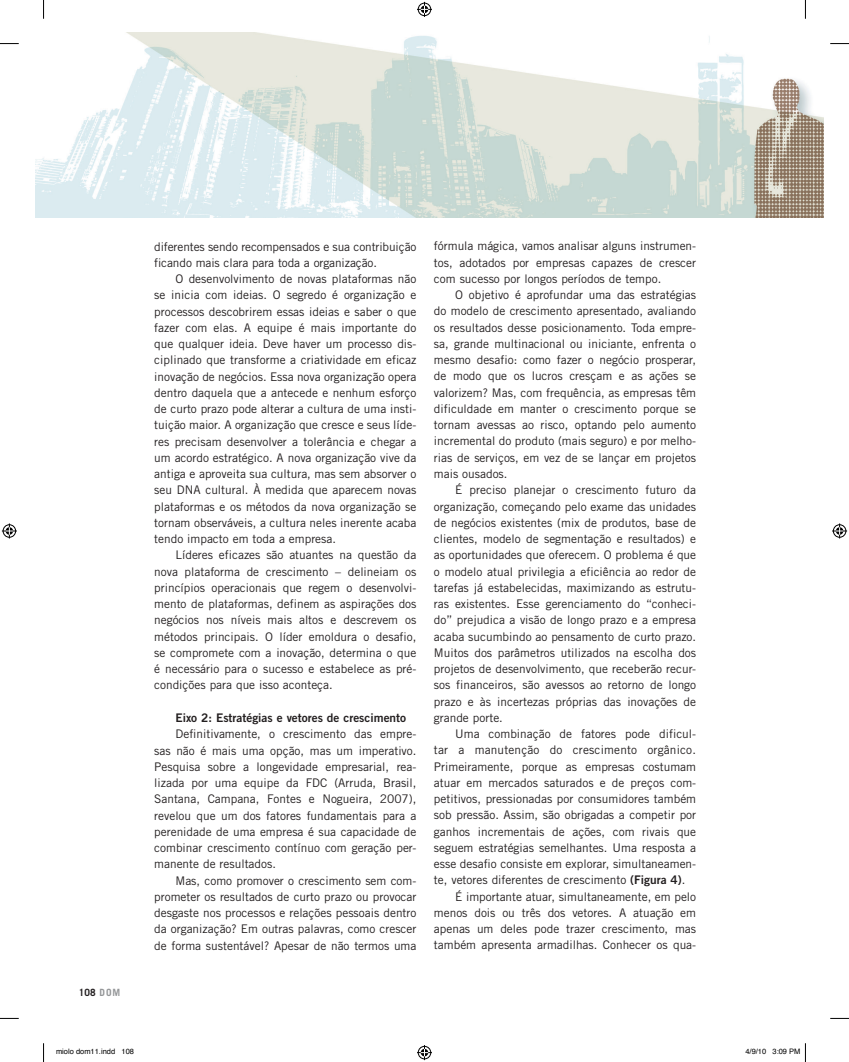
<style>
.page{position:relative;width:849px;height:1062px;background:#fff}
.page>*{position:absolute;margin:0;border:0;box-sizing:border-box;transform-origin:0 0}
.t1{font:11.88px/16.2px "Trade Gothic LT Std";color:#231f20;text-align:justify}
.t2{font:11.88px "Trade Gothic LT Std Bd 2";color:#231f20}
.t3{font:700 10px "Trade Gothic LT Std";letter-spacing:.045em;color:#231f20}
.t4{font:7.5px "Helvetica";color:#000}
.s1{color:#949698}
.s2{font-family:"Trade Gothic LT Std Bd 2"}
</style>
<div class="page">
<img style="left:35px;top:33px;width:788px;height:185px">
<svg style="left:0;top:43px;width:19px;height:1px"></svg>
<svg style="left:830px;top:43px;width:19px;height:1px"></svg>
<svg style="left:0;top:1017px;width:19px;height:2px"></svg>
<svg style="left:830px;top:1017px;width:19px;height:2px"></svg>
<svg style="left:43px;top:0;width:1px;height:19px"></svg>
<svg style="left:43px;top:1043px;width:1px;height:19px"></svg>
<svg style="left:805px;top:0;width:1px;height:19px"></svg>
<svg style="left:417px;top:2px;width:15px;height:15px"></svg>
<svg style="left:417px;top:1045px;width:15px;height:15px"></svg>
<svg style="left:2px;top:523px;width:15px;height:15px"></svg>
<svg style="left:832px;top:523px;width:15px;height:15px"></svg>
<svg style="left:804px;top:1043px;width:2px;height:19px"></svg>
<p class="t3" style="left:79px;top:986px;width:43px">108 <span class="s1">DOM</span></p>
<p class="t1" style="left:154px;top:238px;width:264px">diferentes sendo recompensados e sua contribuição ficando mais clara para toda a organização.</p>
<p class="t1" style="left:154px;top:271px;width:264px;text-indent:21px">O desenvolvimento de novas plataformas não se inicia com ideias. O segredo é organização e processos descobrirem essas ideias e saber o que fazer com elas. A equipe é mais importante do que qualquer ideia. Deve haver um processo dis&shy;ciplinado que transforme a criatividade em eficaz inovação de negócios. Essa nova organização opera dentro daquela que a antecede e nenhum esforço de curto prazo pode alterar a cultura de uma insti&shy;tuição maior. A organização que cresce e seus líde&shy;res precisam desenvolver a tolerância e chegar a um acordo estratégico. A nova organização vive da antiga e aproveita sua cultura, mas sem absorver o seu DNA cultural. À medida que aparecem novas plataformas e os métodos da nova organização se tornam observáveis, a cultura neles inerente acaba tendo impacto em toda a empresa.</p>
<p class="t1" style="left:154px;top:547px;width:264px;text-indent:21px">Líderes eficazes são atuantes na questão da nova plataforma de crescimento – delineiam os princípios operacionais que regem o desenvolvi&shy;mento de plataformas, definem as aspirações dos negócios nos níveis mais altos e descrevem os métodos principais. O líder emoldura o desafio, se compromete com a inovação, determina o que é necessário para o sucesso e estabelece as pré&shy;condições para que isso aconteça.</p>
<p class="t2" style="left:175px;top:710px;width:232px">Eixo 2: Estratégias e vetores de crescimento</p>
<p class="t1" style="left:154px;top:725px;width:264px;text-indent:21px">Definitivamente, o crescimento das empre&shy;sas não é mais uma opção, mas um imperativo.<br>Pesquisa sobre a longevidade empresarial, rea&shy;lizada por uma equipe da FDC (Arruda, Brasil, Santana, Campana, Fontes e Nogueira, 2007), revelou que um dos fatores fundamentais para a perenidade de uma empresa é sua capacidade de combinar crescimento contínuo com geração per&shy;manente de resultados.</p>
<p class="t1" style="left:154px;top:872px;width:264px;text-indent:21px">Mas, como promover o crescimento sem com&shy;prometer os resultados de curto prazo ou provocar desgaste nos processos e relações pessoais dentro da organização? Em outras palavras, como crescer de forma sustentável? Apesar de não termos uma</p>
<p class="t1" style="left:434px;top:238px;width:264px">fórmula mágica, vamos analisar alguns instrumen&shy;tos, adotados por empresas capazes de crescer com sucesso por longos períodos de tempo.</p>
<p class="t1" style="left:434px;top:287px;width:264px;text-indent:21px">O objetivo é aprofundar uma das estratégias do modelo de crescimento apresentado, avaliando os resultados desse posicionamento. Toda empre&shy;sa, grande multinacional ou iniciante, enfrenta o mesmo desafio: como fazer o negócio prosperar, de modo que os lucros cresçam e as ações se valorizem? Mas, com frequência, as empresas têm dificuldade em manter o crescimento porque se tornam avessas ao risco, optando pelo aumento incremental do produto (mais seguro) e por melho&shy;rias de serviços, em vez de se lançar em projetos mais ousados.</p>
<p class="t1" style="left:434px;top:482px;width:264px;text-indent:21px">É preciso planejar o crescimento futuro da organização, começando pelo exame das unidades de negócios existentes (mix de produtos, base de clientes, modelo de segmentação e resultados) e as oportunidades que oferecem. O problema é que o modelo atual privilegia a eficiência ao redor de tarefas já estabelecidas, maximizando as estrutu&shy;ras existentes. Esse gerenciamento do “conheci&shy;do” prejudica a visão de longo prazo e a empresa acaba sucumbindo ao pensamento de curto prazo.<br>Muitos dos parâmetros utilizados na escolha dos projetos de desenvolvimento, que receberão recur&shy;sos financeiros, são avessos ao retorno de longo prazo e às incertezas próprias das inovações de grande porte.</p>
<p class="t1" style="left:455px;top:725px;width:242px">U ma combinação de fatores pode dificul-</p>
<p class="t1" style="left:434px;top:741px;width:264px">tar a manutenção do crescimento orgânico.</p>
<p class="t1" style="left:434px;top:758px;width:264px">Primeiramente, porque as empresas costumam</p>
<p class="t1" style="left:434px;top:774px;width:264px">atuar em mercados saturados e de preços com-</p>
<p class="t1" style="left:434px;top:790px;width:264px">petitivos, pressionadas por consumidores também</p>
<p class="t1" style="left:434px;top:806px;width:264px">sob pressão. Assim, são obrigadas a competir por</p>
<p class="t1" style="left:434px;top:823px;width:264px">ganhos incrementais de ações, com rivais que</p>
<p class="t1" style="left:434px;top:839px;width:264px">seguem estratégias semelhantes. U ma resposta a</p>
<p class="t1" style="left:434px;top:855px;width:264px">esse desafio consiste em explorar, simultaneamen-</p>
<p class="t1" style="left:434px;top:871px;width:253px">te, vetores diferentes de crescimento <span class="s2">(Figura 4)</span>.</p>
<p class="t1" style="left:455px;top:888px;width:242px">É importante atuar, simultaneamente, em pelo</p>
<p class="t1" style="left:434px;top:904px;width:264px">menos dois ou três dos vetores. A atuação em</p>
<p class="t1" style="left:434px;top:920px;width:264px">apenas um deles pode trazer crescimento, mas</p>
<p class="t1" style="left:434px;top:936px;width:264px">também apresenta armadilhas. Conhecer os qua-</p>
<p class="t4" style="left:56px;top:1046px;width:79px">miolo dom11.indd 108</p>
<p class="t4" style="left:745px;top:1046px;width:57px">4/9/10 3:09 PM</p>
</div>
